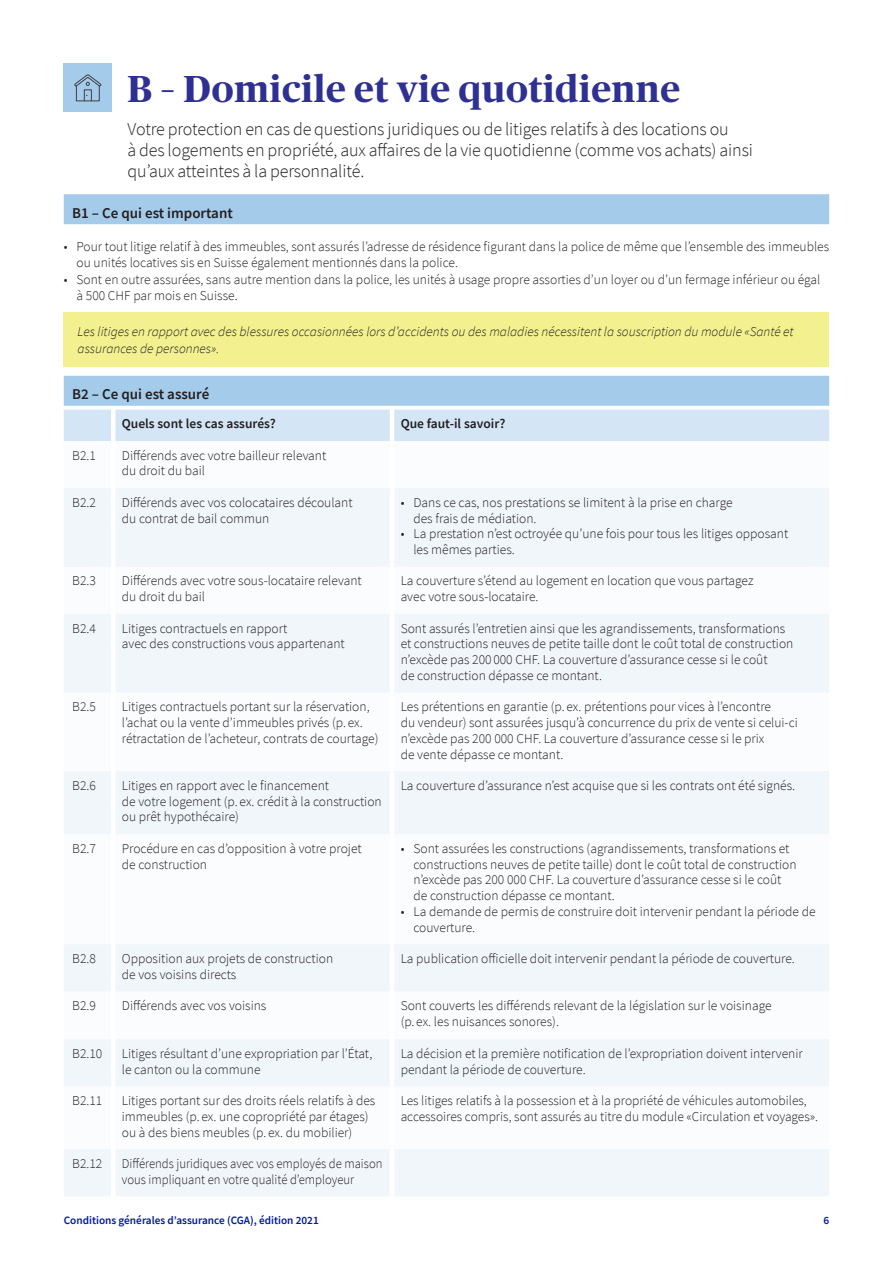
<style>
.page{position:relative;width:893px;height:1263px;background:#fff}
.page>*{position:absolute;margin:0;border:0;box-sizing:border-box;transform-origin:0 0}
.t1{font:700 37.5px "Publico Headline";letter-spacing:.02em;color:#2e3092}
.t2{font:300 18px/20.7px "Source Sans Pro";letter-spacing:-.005em;color:#231f20}
.t3{font:600 15px "Source Sans Pro";color:#231f20}
.t4{font:300 13.5px/15.8px "Source Sans Pro";color:#231f20}
.t5{font:italic 300 13.5px/16.5px "Source Sans Pro";color:#231f20}
.t6{font:300 13.5px/15.8px "Source Sans Pro";color:#231f20;scale:.94 1}
.t7{font:600 13.5px "Source Sans Pro";color:#231f20}
.t8{font:600 11.25px "Source Sans Pro";color:#00199f}
</style>
<div class="page">
<div style="left:64px;top:194px;width:765px;height:30px;background:#a5cbeb"></div>
<div style="left:64px;top:376px;width:765px;height:30px;background:#a5cbeb"></div>
<div style="left:64px;top:410px;width:765px;height:31px;background:#d4e6f6"></div>
<svg style="left:64px;top:488px;width:765px;height:708px;fill:#f1f6fb"></svg>
<div style="left:64px;top:64px;width:48px;height:48px;background:#a5cbeb"></div>
<div style="left:76px;top:86px;width:24px;height:15px;border:1px solid #3e3e3f"></div>
<div style="left:84px;top:90px;width:8px;height:11px;border:1px solid #3e3e3f"></div>
<svg style="left:74px;top:74px;width:27px;height:13px"></svg>
<div style="left:64px;top:312px;width:765px;height:54px;background:#f3f18f"></div>
<h1 class="t1" style="left:128px;top:62px;width:554px">B – Domicile et vie quotidienne</h1>
<h2 class="t2" style="left:128px;top:119px;width:627px">Votre protection en cas de questions juridiques ou de litiges relatifs à des locations ou<br>à des logements en propriété, aux affaires de la vie quotidienne (comme vos achats) ainsi qu’aux atteintes à la personnalité.</h2>
<p class="t3" style="left:72px;top:203px;width:162px">B1 – Ce qui est important</p>
<p class="t4" style="left:77px;top:238px;width:754px;line-height:16.5px;text-indent:-13px">• Pour tout litige relatif à des immeubles, sont assurés l’adresse de résidence figurant dans la police de même que l’ensemble des immeubles ou unités locatives sis en Suisse également mentionnés dans la police.</p>
<p class="t4" style="left:77px;top:271px;width:745px;line-height:16.5px;text-indent:-13px">• Sont en outre assurées, sans autre mention dans la police, les unités à usage propre assorties d’un loyer ou d’un fermage inférieur ou égal à 500 CHF par mois en Suisse.</p>
<p class="t5" style="left:78px;top:323px;width:717px">Les litiges en rapport avec des blessures occasionnées lors d’accidents ou des maladies nécessitent la souscription du module «Santé et assurances de personnes».</p>
<p class="t3" style="left:72px;top:384px;width:139px">B2 – Ce qui est assuré</p>
<p class="t7" style="left:122px;top:415px;width:156px">Quels sont les cas assurés?</p>
<p class="t7" style="left:401px;top:415px;width:106px">Que faut-il savoir?</p>
<p class="t4" style="left:72px;top:447px;width:25px">B2.1</p>
<p class="t4" style="left:122px;top:447px;width:206px">Différends avec votre bailleur relevant du droit du bail</p>
<p class="t4" style="left:72px;top:494px;width:25px">B2.2</p>
<p class="t4" style="left:122px;top:494px;width:232px">Différends avec vos colocataires découlant du contrat de bail commun</p>
<p class="t4" style="left:413px;top:494px;width:321px;text-indent:-13px">• Dans ce cas, nos prestations se limitent à la prise en charge des frais de médiation.</p>
<p class="t4" style="left:413px;top:526px;width:376px;text-indent:-13px">• La prestation n’est octroyée qu’une fois pour tous les litiges opposant les mêmes parties.</p>
<p class="t4" style="left:72px;top:573px;width:25px">B2.3</p>
<p class="t4" style="left:122px;top:573px;width:241px">Différends avec votre sous-locataire relevant du droit du bail</p>
<p class="t4" style="left:401px;top:573px;width:354px">La couverture s’étend au logement en location que vous partagez avec votre sous-locataire.</p>
<p class="t4" style="left:72px;top:620px;width:25px">B2.4</p>
<p class="t4" style="left:122px;top:620px;width:224px">Litiges contractuels en rapport<br>avec des constructions vous appartenant</p>
<p class="t4" style="left:401px;top:620px;width:394px">Sont assurés l’entretien ainsi que les agrandissements, transformations et constructions neuves de petite taille dont le coût total de construction n’excède pas 200 000 CHF. La couverture d’assurance cesse si le coût<br>de construction dépasse ce montant.</p>
<p class="t4" style="left:72px;top:699px;width:25px">B2.5</p>
<p class="t4" style="left:122px;top:699px;width:258px">Litiges contractuels portant sur la réservation, l’achat ou la vente d’immeubles privés (p. ex. rétractation de l’acheteur, contrats de courtage)</p>
<p class="t4" style="left:401px;top:699px;width:399px">Les prétentions en garantie (p. ex. prétentions pour vices à l’encontre<br>du vendeur) sont assurées jusqu’à concurrence du prix de vente si celui-ci n’excède pas 200 000 CHF. La couverture d’assurance cesse si le prix<br>de vente dépasse ce montant.</p>
<p class="t4" style="left:72px;top:777px;width:25px">B2.6</p>
<p class="t4" style="left:122px;top:777px;width:261px">Litiges en rapport avec le financement<br>de votre logement (p. ex. crédit à la construction ou prêt hypothécaire)</p>
<p class="t4" style="left:401px;top:778px;width:396px">La couverture d’assurance n’est acquise que si les contrats ont été signés.</p>
<p class="t4" style="left:72px;top:840px;width:25px">B2.7</p>
<p class="t4" style="left:122px;top:840px;width:241px">Procédure en cas d’opposition à votre projet de construction</p>
<p class="t4" style="left:413px;top:840px;width:385px;text-indent:-13px">• Sont assurées les constructions (agrandissements, transformations et constructions neuves de petite taille) dont le coût total de construction n’excède pas 200 000 CHF. La couverture d’assurance cesse si le coût de construction dépasse ce montant.</p>
<p class="t4" style="left:413px;top:903px;width:404px;text-indent:-13px">• La demande de permis de construire doit intervenir pendant la période de couverture.</p>
<p class="t4" style="left:72px;top:951px;width:25px">B2.8</p>
<p class="t4" style="left:122px;top:951px;width:213px">Opposition aux projets de construction de vos voisins directs</p>
<p class="t4" style="left:401px;top:951px;width:396px">La publication officielle doit intervenir pendant la période de couverture.</p>
<p class="t4" style="left:72px;top:998px;width:25px">B2.9</p>
<p class="t4" style="left:122px;top:998px;width:146px">Différends avec vos voisins</p>
<p class="t4" style="left:401px;top:998px;width:372px">Sont couverts les différends relevant de la législation sur le voisinage (p. ex. les nuisances sonores).</p>
<p class="t4" style="left:72px;top:1045px;width:32px">B2.10</p>
<p class="t4" style="left:122px;top:1045px;width:252px">Litiges résultant d’une expropriation par l’État, le canton ou la commune</p>
<p class="t4" style="left:401px;top:1045px;width:404px">La décision et la première notification de l’expropriation doivent intervenir pendant la période de couverture.</p>
<p class="t4" style="left:72px;top:1093px;width:32px">B2.11</p>
<p class="t4" style="left:122px;top:1093px;width:255px">Litiges portant sur des droits réels relatifs à des immeubles (p. ex. une copropriété par étages) ou à des biens meubles (p. ex. du mobilier)</p>
<p class="t4" style="left:401px;top:1092px;width:419px">Les litiges relatifs à la possession et à la propriété de véhicules automobiles, accessoires compris, sont assurés au titre du module «Circulation et voyages».</p>
<p class="t4" style="left:72px;top:1155px;width:32px">B2.12</p>
<p class="t6" style="left:122px;top:1155px;width:279px">Différends juridiques avec vos employés de maison vous impliquant en votre qualité d’employeur</p>
<p class="t8" style="left:64px;top:1213px;width:257px">Conditions générales d’assurance (CGA), édition 2021</p>
<p class="t8" style="left:823px;top:1213px;width:7px">6</p>
</div>
